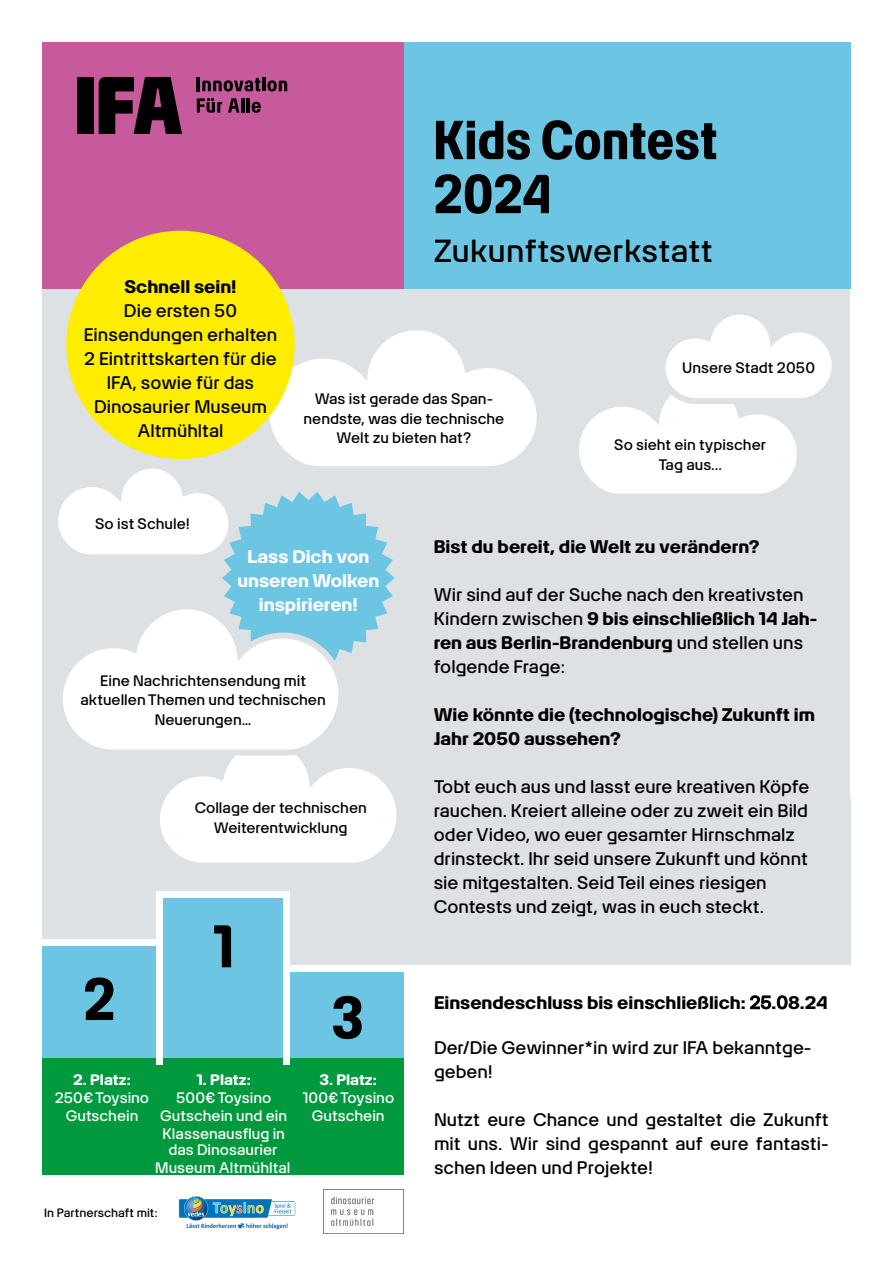
<style>
.page{position:relative;width:893px;height:1263px;background:#fff}
.page>*{position:absolute;margin:0;border:0;box-sizing:border-box;transform-origin:0 0}
.t1{font:700 semi-condensed 59.1px "Artex";color:#000}
.t2{font:700 semi-condensed 54px/54px "Artex";letter-spacing:.01em;color:#000}
.t3{font:31.5px "Artex";letter-spacing:.01em;color:#000}
.t4{font:18px/24px "Artex";color:#000}
.t5{font:700 18px/24px "Artex";color:#000}
.t6{font:700 18px/24px "Artex";color:#fff;text-align:center}
.t7{font:15px/19.5px "Artex";color:#000;text-align:center}
.t8{font:15px/17.7px "Artex";color:#fff;text-align:center}
.t9{font:700 15px "Artex";color:#fff}
.t10{font:12px "Artex";color:#000}
.s1{font-weight:700}
.s2{font-weight:400}
</style>
<div class="page">
<div style="left:272px;top:799px;width:578px;height:166px;background:#dee1e3"></div>
<div style="left:43px;top:282px;width:807px;height:657px;background:#dee1e3"></div>
<div style="left:156px;top:891px;width:134px;height:179px;background:#fff"></div>
<div style="left:399px;top:43px;width:451px;height:246px;background:#6cc6e3"></div>
<div style="left:43px;top:43px;width:361px;height:246px;background:#c65a9d"></div>
<div style="left:164px;top:898px;width:119px;height:196px;background:#6cc6e3"></div>
<div style="left:43px;top:946px;width:113px;height:148px;background:#6cc6e3"></div>
<div style="left:290px;top:973px;width:114px;height:121px;background:#6cc6e3"></div>
<div style="left:43px;top:1065px;width:361px;height:109px;background:#00993d"></div>
<div style="left:43px;top:1058px;width:113px;height:87px;background:#00993d"></div>
<div style="left:164px;top:1058px;width:119px;height:87px;background:#00993d"></div>
<div style="left:290px;top:1058px;width:114px;height:87px;background:#00993d"></div>
<div style="left:66px;top:231px;width:229px;height:228px;background:#ffed00;border-radius:50%"></div>
<svg style="left:579px;top:314px;width:253px;height:180px"></svg>
<svg style="left:58px;top:321px;width:479px;height:542px"></svg>
<svg style="left:58px;top:600px;width:289px;height:159px"></svg>
<div style="left:77px;top:77px;width:17px;height:57px;background:#000"></div>
<svg style="left:99px;top:77px;width:83px;height:57px"></svg>
<svg style="left:228px;top:98px;width:11px;height:15px"></svg>
<hr style="left:247px;top:98px;width:3px;height:15px;background:#000">
<hr style="left:241px;top:98px;width:3px;height:15px;background:#000">
<svg style="left:252px;top:102px;width:9px;height:11px"></svg>
<hr style="left:197px;top:77px;width:3px;height:14px;background:#000">
<svg style="left:202px;top:77px;width:85px;height:14px"></svg>
<svg style="left:197px;top:98px;width:25px;height:15px"></svg>
<img style="left:323px;top:1189px;width:81px;height:44px">
<img style="left:179px;top:1196px;width:116px;height:34px">
<p class="t5" style="left:124px;top:274px;width:114px">Schnell sein!</p>
<p class="t4" style="left:84px;top:298px;width:195px;text-align:center">Die ersten 50<br>Einsendungen erhalten<br>2 Eintrittskarten für die<br>IFA, sowie für das<br>Dinosaurier Museum<br>Altmühltal</p>
<p class="t7" style="left:95px;top:512px;width:96px">So ist Schule!</p>
<h2 class="t2" style="left:434px;top:109px;width:285px">Kids Contest<br>2024</h2>
<h3 class="t3" style="left:434px;top:228px;width:280px">Zukunftswerkstatt</h3>
<p class="t7" style="left:304px;top:388px;width:202px">Was ist gerade das Span&shy;nendste, was die technische<br>Welt zu bieten hat?</p>
<p class="t7" style="left:682px;top:357px;width:134px">Unsere Stadt 2050</p>
<p class="t7" style="left:614px;top:434px;width:153px">So sieht ein typischer<br>Tag aus...</p>
<p class="t6" style="left:237px;top:543px;width:143px">Lass Dich von unseren Wolken inspirieren!</p>
<p class="t7" style="left:81px;top:670px;width:247px">Eine Nachrichtensendung mit aktuellen Themen und technischen<br>Neuerungen…</p>
<p class="t7" style="left:195px;top:797px;width:174px">Collage der technischen<br>Weiterentwicklung</p>
<h1 class="t1" style="left:84px;top:956px;width:33px">2</h1>
<h1 class="t1" style="left:213px;top:903px;width:22px">1</h1>
<p class="t9" style="left:73px;top:1068px;width:59px">2. Platz:</p>
<p class="t8" style="left:55px;top:1087px;width:96px">250€ Toysino<br>Gutschein</p>
<p class="t9" style="left:197px;top:1068px;width:56px">1. Platz:</p>
<p class="t8" style="left:155px;top:1087px;width:137px">500€ Toysino<br>Gutschein und ein<br>Klassenausflug in das Dinosaurier<br>Museum Altmühltal</p>
<p class="t10" style="left:44px;top:1204px;width:115px">In Partnerschaft mit:</p>
<h1 class="t1" style="left:332px;top:974px;width:33px">3</h1>
<p class="t9" style="left:320px;top:1068px;width:59px">3. Platz:</p>
<p class="t8" style="left:302px;top:1087px;width:93px">100€ Toysino<br>Gutschein</p>
<p class="t5" style="left:434px;top:533px;width:327px">Bist du bereit, die Welt zu verändern?</p>
<p class="t4" style="left:434px;top:581px;width:385px">Wir sind auf der Suche nach den kreativsten Kindern zwischen <span class="s1">9 bis einschließlich 14 Jah&shy;ren aus Berlin-Brandenburg</span> und stellen uns folgende Frage:</p>
<p class="t5" style="left:434px;top:701px;width:383px">Wie könnte die (technologische) Zukunft im<br>Jahr 2050 aussehen?</p>
<p class="t4" style="left:434px;top:773px;width:377px">Tobt euch aus und lasst eure kreativen Köpfe rauchen. Kreiert alleine oder zu zweit ein Bild oder Video, wo euer gesamter Hirnschmalz drinsteckt. Ihr seid unsere Zukunft und könnt sie mitgestalten. Seid Teil eines riesigen Contests und zeigt, was in euch steckt.</p>
<p class="t5" style="left:434px;top:989px;width:395px">Einsendeschluss bis einschließlich: <span class="s2">25</span>.<span class="s2">0</span>8.24</p>
<p class="t4" style="left:434px;top:1035px;width:379px">Der/Die Gewinner*in wird zur IFA bekanntge&shy;geben!</p>
<p class="t4" style="left:434px;top:1107px;width:396px;text-align:justify">Nutzt eure Chance und gestaltet die Zukunft mit uns. Wir sind gespannt auf eure fantasti&shy;schen Ideen und Projekte!</p>
</div>
